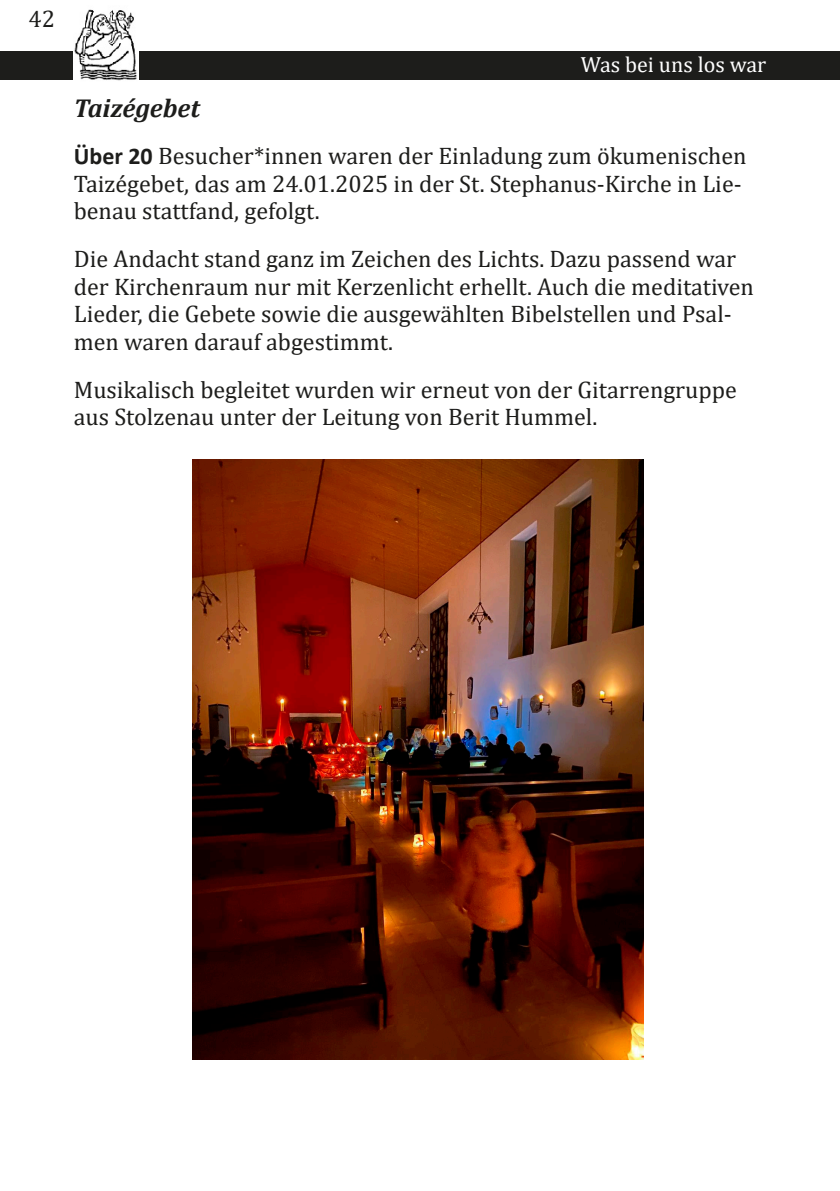
<style>
.page{position:relative;width:840px;height:1191px;background:#fff}
.page>*{position:absolute;margin:0;border:0;box-sizing:border-box;transform-origin:0 0}
.t1{font:italic 700 26px "Cambria";color:#1d1d1b}
.t2{font:24px/27.6px "Cambria";color:#1d1d1b}
.t3{font:22px "Cambria";color:#fff}
.s1{font-family:"Calibri";font-weight:700}
</style>
<div class="page">
<div style="left:0;top:51px;width:839px;height:28px;background:#1d1d1b"></div>
<img style="left:74px;top:9px;width:64px;height:72px">
<img style="left:193px;top:459px;width:450px;height:600px">
<p class="t2" style="left:28px;top:5px;width:28px">42</p>
<p class="t3" style="left:580px;top:52px;width:187px">Was bei uns los war</p>
<p class="t1" style="left:74px;top:89px;width:128px">Taizégebet</p>
<p class="t2" style="left:74px;top:142px;width:674px"><span class="s1">Über 20</span> Besucher*innen waren der Einladung zum ökumenischen<br>Taizégebet, das am 24.01.2025 in der St. Stephanus-Kirche in Lie&shy;benau stattfand, gefolgt.</p>
<p class="t2" style="left:74px;top:245px;width:681px">Die Andacht stand ganz im Zeichen des Lichts. Dazu passend war der Kirchenraum nur mit Kerzenlicht erhellt. Auch die meditativen Lieder, die Gebete sowie die ausgewählten Bibelstellen und Psal&shy;men waren darauf abgestimmt.</p>
<p class="t2" style="left:74px;top:375px;width:664px">Musikalisch begleitet wurden wir erneut von der Gitarrengruppe aus Stolzenau unter der Leitung von Berit Hummel.</p>
</div>
